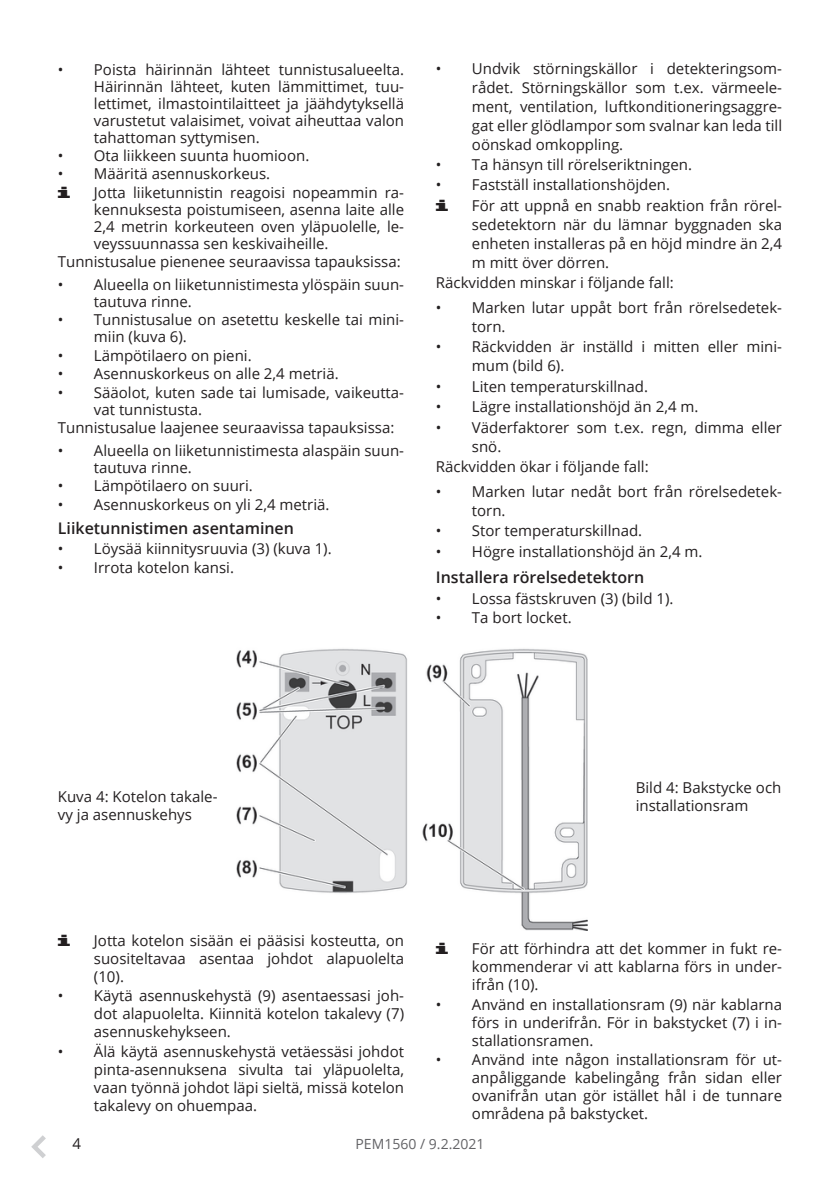
<style>
.page{position:relative;width:840px;height:1191px;background:#fff}
.page>*{position:absolute;margin:0;border:0;box-sizing:border-box;transform-origin:0 0}
.Heading_2{font:600 16px "Open Sans";color:#231f20}
.Body_text{font:15px/18px "Open Sans";color:#231f20;text-align:justify}
.t1{font:15px "Blackoak Std";color:#231f20}
.t2{font:14px "Open Sans";color:#636366}
</style>
<div class="page">
<svg style="left:31px;top:1135px;width:15px;height:23px"></svg>
<img style="left:236px;top:648px;width:351px;height:282px">
<p class="Body_text" style="left:94px;top:60px;width:311px;line-height:17px;text-indent:-36px">• Poista häirinnän lähteet tunnistusalueelta.<br>Häirinnän lähteet, kuten lämmittimet, tuu&shy;lettimet, ilmastointilaitteet ja jäähdytyksellä varustetut valaisimet, voivat aiheuttaa valon tahattoman syttymisen.</p>
<p class="Body_text" style="left:58px;top:146px;width:253px">• Ota liikkeen suunta huomioon.</p>
<p class="Body_text" style="left:58px;top:165px;width:214px">• Määritä asennuskorkeus.</p>
<p class="t1" style="left:58px;top:182px;width:14px">i</p>
<p class="Body_text" style="left:94px;top:183px;width:311px;line-height:17px">Jotta liiketunnistin reagoisi nopeammin ra&shy;kennuksesta poistumiseen, asenna laite alle 2,4 metrin korkeuteen oven yläpuolelle, le&shy;veyssuunnassa sen keskivaiheille.</p>
<p class="Body_text" style="left:58px;top:252px;width:344px">Tunnistusalue pienenee seuraavissa tapauksissa:</p>
<p class="Body_text" style="left:94px;top:276px;width:311px;line-height:17px;text-indent:-36px">• Alueella on liiketunnistimesta ylöspäin suun&shy;tautuva rinne.</p>
<p class="Body_text" style="left:94px;top:311px;width:311px;line-height:17px;text-indent:-36px">• Tunnistusalue on asetettu keskelle tai mini&shy;miin (kuva 6).</p>
<p class="Body_text" style="left:58px;top:346px;width:195px">• Lämpötilaero on pieni.</p>
<p class="Body_text" style="left:58px;top:364px;width:282px">• Asennuskorkeus on alle 2,4 metriä.</p>
<p class="Body_text" style="left:94px;top:383px;width:311px;line-height:17px;text-indent:-36px">• Sääolot, kuten sade tai lumisade, vaikeutta&shy;vat tunnistusta.</p>
<p class="Body_text" style="left:58px;top:418px;width:338px">Tunnistusalue laajenee seuraavissa tapauksissa:</p>
<p class="Body_text" style="left:94px;top:441px;width:311px;line-height:17px;text-indent:-36px">• Alueella on liiketunnistimesta alaspäin suun&shy;tautuva rinne.</p>
<p class="Body_text" style="left:58px;top:476px;width:196px">• Lämpötilaero on suuri.</p>
<p class="Body_text" style="left:58px;top:495px;width:273px">• Asennuskorkeus on yli 2,4 metriä.</p>
<p class="Heading_2" style="left:58px;top:517px;width:237px">Liiketunnistimen asentaminen</p>
<p class="Body_text" style="left:58px;top:539px;width:275px">• Löysää kiinnitysruuvia (3) (kuva 1).</p>
<p class="Body_text" style="left:58px;top:558px;width:177px">• Irrota kotelon kansi.</p>
<p class="Body_text" style="left:471px;top:58px;width:311px;line-height:19px;text-indent:-36px">• Undvik störningskällor i detekteringsom&shy;rådet. Störningskällor som t.ex. värmeele&shy;ment, ventilation, luftkonditioneringsaggre&shy;gat eller glödlampor som svalnar kan leda till oönskad omkoppling.</p>
<p class="Body_text" style="left:435px;top:155px;width:257px">• Ta hänsyn till rörelseriktningen.</p>
<p class="Body_text" style="left:435px;top:176px;width:235px">• Fastställ installationshöjden.</p>
<p class="t1" style="left:435px;top:195px;width:14px">i</p>
<p class="Body_text" style="left:471px;top:195px;width:311px;line-height:19px">För att uppnå en snabb reaktion från rörel&shy;sedetektorn när du lämnar byggnaden ska enheten installeras på en höjd mindre än 2,4 m mitt över dörren.</p>
<p class="Body_text" style="left:435px;top:273px;width:239px">Räckvidden minskar i följande fall:</p>
<p class="Body_text" style="left:471px;top:298px;width:311px;line-height:19px;text-indent:-36px">• Marken lutar uppåt bort från rörelsedetek&shy;torn.</p>
<p class="Body_text" style="left:471px;top:337px;width:311px;line-height:19px;text-indent:-36px">• Räckvidden är inställd i mitten eller mini&shy;mum (bild 6).</p>
<p class="Body_text" style="left:435px;top:377px;width:213px">• Liten temperaturskillnad.</p>
<p class="Body_text" style="left:435px;top:397px;width:264px">• Lägre installationshöjd än 2,4 m.</p>
<p class="Body_text" style="left:471px;top:417px;width:311px;line-height:19px;text-indent:-36px">• Väderfaktorer som t.ex. regn, dimma eller snö.</p>
<p class="Body_text" style="left:435px;top:457px;width:214px">Räckvidden ökar i följande fall:</p>
<p class="Body_text" style="left:471px;top:481px;width:311px;line-height:19px;text-indent:-36px">• Marken lutar nedåt bort från rörelsedetek&shy;torn.</p>
<p class="Body_text" style="left:435px;top:521px;width:208px">• Stor temperaturskillnad.</p>
<p class="Body_text" style="left:435px;top:542px;width:268px">• Högre installationshöjd än 2,4 m.</p>
<p class="Heading_2" style="left:435px;top:566px;width:210px">Installera rörelsedetektorn</p>
<p class="Body_text" style="left:435px;top:589px;width:239px">• Lossa fästskruven (3) (bild 1).</p>
<p class="Body_text" style="left:435px;top:608px;width:137px">• Ta bort locket.</p>
<p class="Body_text" style="left:58px;top:787px;width:161px">Kuva 4: Kotelon takale&shy;vy ja asennuskehys</p>
<p class="Body_text" style="left:635px;top:778px;width:147px">Bild 4: Bakstycke och installationsram</p>
<p class="t1" style="left:58px;top:930px;width:14px">i</p>
<p class="Body_text" style="left:94px;top:931px;width:311px">Jotta kotelon sisään ei pääsisi kosteutta, on suositeltavaa asentaa johdot alapuolelta (10).</p>
<p class="Body_text" style="left:94px;top:986px;width:311px;text-indent:-36px">• Käytä asennuskehystä (9) asentaessasi joh&shy;dot alapuolelta. Kiinnitä kotelon takalevy (7) asennuskehykseen.</p>
<p class="Body_text" style="left:94px;top:1042px;width:311px;text-indent:-36px">• Älä käytä asennuskehystä vetäessäsi johdot pinta-asennuksena sivulta tai yläpuolelta, vaan työnnä johdot läpi sieltä, missä kotelon takalevy on ohuempaa.</p>
<p class="t1" style="left:435px;top:939px;width:14px">i</p>
<p class="Body_text" style="left:471px;top:939px;width:311px">För att förhindra att det kommer in fukt re&shy;kommenderar vi att kablarna förs in under&shy;ifrån (10).</p>
<p class="Body_text" style="left:471px;top:995px;width:311px;text-indent:-36px">• Använd en installationsram (9) när kablarna förs in underifrån. För in bakstycket (7) i in&shy;stallationsramen.</p>
<p class="Body_text" style="left:471px;top:1050px;width:311px;text-indent:-36px">• Använd inte någon installationsram för ut&shy;anpåliggande kabelingång från sidan eller ovanifrån utan gör istället hål i de tunnare områdena på bakstycket.</p>
<p class="Body_text" style="left:72px;top:1134px;width:10px">4</p>
<p class="t2" style="left:355px;top:1134px;width:130px">PEM1560 / 9.2.2021</p>
</div>
